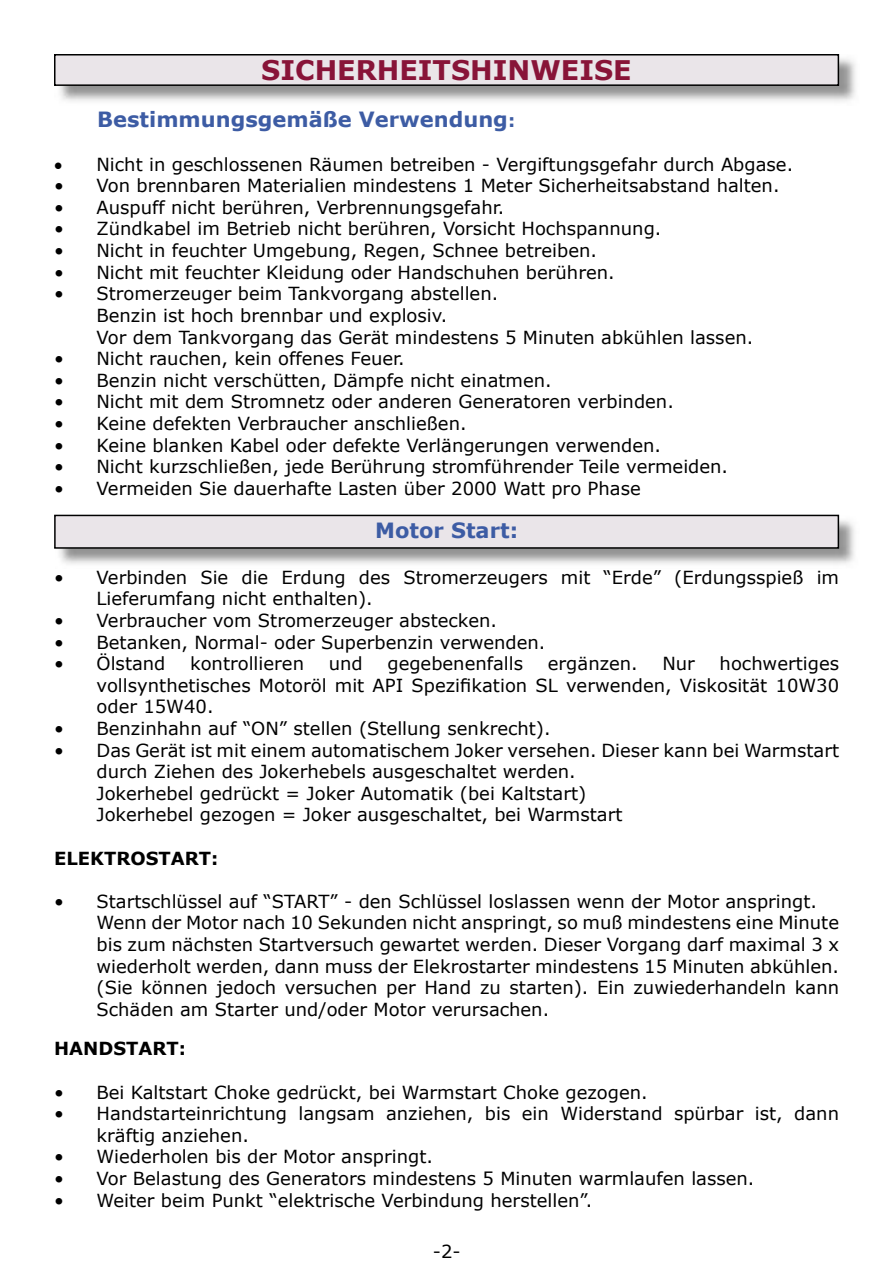
<style>
.page{position:relative;width:893px;height:1263px;background:#fff}
.page>*{position:absolute;margin:0;border:0;box-sizing:border-box;transform-origin:0 0}
.t1{font:700 27px "Verdana";color:#881438}
.t2{font:700 21px "Verdana";color:#3d5ca4}
.t3{font:18px/21.6px "Verdana";color:#000}
.t4{font:700 18px "Verdana";color:#000}
.s1{font-size:18px}
</style>
<div class="page">
<img style="left:59px;top:55px;width:797px;height:47px">
<div style="left:55px;top:55px;width:783px;height:30px;background:#eae5e9"></div>
<hr style="left:54px;top:55px;width:2px;height:30px;background:#000">
<hr style="left:55px;top:84px;width:783px;height:2px;background:#000">
<hr style="left:838px;top:55px;width:1px;height:30px;background:#000">
<hr style="left:55px;top:54px;width:783px;height:1px;background:#000">
<img style="left:59px;top:516px;width:796px;height:48px">
<div style="left:55px;top:515px;width:783px;height:33px;background:#eae5e9"></div>
<hr style="left:54px;top:515px;width:2px;height:33px;background:#000">
<hr style="left:55px;top:547px;width:783px;height:2px;background:#000">
<hr style="left:838px;top:515px;width:1px;height:33px;background:#000">
<hr style="left:55px;top:515px;width:783px;height:1px;background:#000">
<h1 class="t1" style="left:261px;top:53px;width:372px">SICHERHEITSHINWEISE</h1>
<p class="t2" style="left:97px;top:106px;width:420px">Bestimmungsgemäße Verwendung<span class="s1">:</span></p>
<p class="t3" style="left:54px;top:153px;width:741px">• Nicht in geschlossenen Räumen betreiben - Vergiftungsgefahr durch Abgase.</p>
<p class="t3" style="left:54px;top:174px;width:727px">• Von brennbaren Materialien mindestens 1 Meter Sicherheitsabstand halten.</p>
<p class="t3" style="left:54px;top:196px;width:452px">• Auspuff nicht berühren, Verbrennungsgefahr.</p>
<p class="t3" style="left:54px;top:218px;width:609px">• Zündkabel im Betrieb nicht berühren, Vorsicht Hochspannung.</p>
<p class="t3" style="left:54px;top:239px;width:544px">• Nicht in feuchter Umgebung, Regen, Schnee betreiben.</p>
<p class="t3" style="left:54px;top:261px;width:562px">• Nicht mit feuchter Kleidung oder Handschuhen berühren.</p>
<p class="t3" style="left:97px;top:282px;width:658px;text-indent:-42px">• Stromerzeuger beim Tankvorgang abstellen.<br>Benzin ist hoch brennbar und explosiv.<br>Vor dem Tankvorgang das Gerät mindestens 5 Minuten abkühlen lassen.</p>
<p class="t3" style="left:54px;top:347px;width:352px">• Nicht rauchen, kein offenes Feuer.</p>
<p class="t3" style="left:54px;top:369px;width:499px">• Benzin nicht verschütten, Dämpfe nicht einatmen.</p>
<p class="t3" style="left:54px;top:390px;width:621px">• Nicht mit dem Stromnetz oder anderen Generatoren verbinden.</p>
<p class="t3" style="left:54px;top:412px;width:414px">• Keine defekten Verbraucher anschließen.</p>
<p class="t3" style="left:54px;top:434px;width:608px">• Keine blanken Kabel oder defekte Verlängerungen verwenden.</p>
<p class="t3" style="left:54px;top:455px;width:675px">• Nicht kurzschließen, jede Berührung stromführender Teile vermeiden.</p>
<p class="t3" style="left:54px;top:477px;width:588px">• Vermeiden Sie dauerhafte Lasten über 2000 Watt pro Phase</p>
<p class="t2" style="left:375px;top:517px;width:144px">Motor Start:</p>
<p class="t3" style="left:97px;top:566px;width:744px;text-indent:-42px">• Verbinden Sie die Erdung des Stromerzeugers mit “Erde” (Erdungsspieß im<br>Lieferumfang nicht enthalten).</p>
<p class="t3" style="left:54px;top:609px;width:444px">• Verbraucher vom Stromerzeuger abstecken.</p>
<p class="t3" style="left:54px;top:631px;width:493px">• Betanken, Normal- oder Superbenzin verwenden.</p>
<p class="t3" style="left:54px;top:652px;width:113px">• Ölstand</p>
<p class="t3" style="left:190px;top:652px;width:115px">kontrollieren</p>
<p class="t3" style="left:329px;top:652px;width:36px">und</p>
<p class="t3" style="left:387px;top:652px;width:137px">gegebenenfalls</p>
<p class="t3" style="left:548px;top:652px;width:91px">ergänzen.</p>
<p class="t3" style="left:662px;top:652px;width:34px">Nur</p>
<p class="t3" style="left:97px;top:652px;width:744px;text-align:justify;text-indent:623px">hochwertiges vollsynthetisches Motoröl mit API Spezifikation SL verwenden, Viskosität 10W30 oder 15W40.</p>
<p class="t3" style="left:54px;top:717px;width:498px">• Benzinhahn auf “ON” stellen (Stellung senkrecht).</p>
<p class="t3" style="left:97px;top:739px;width:744px;text-indent:-42px">• Das Gerät ist mit einem automatischem Joker versehen. Dieser kann bei Warmstart durch Ziehen des Jokerhebels ausgeschaltet werden.<br>Jokerhebel gedrückt = Joker Automatik (bei Kaltstart)<br>Jokerhebel gezogen = Joker ausgeschaltet, bei Warmstart</p>
<p class="t4" style="left:54px;top:846px;width:166px">ELEKTROSTART:</p>
<p class="t3" style="left:97px;top:890px;width:744px;text-indent:-42px">• Startschlüssel auf “START” - den Schlüssel loslassen wenn der Motor anspringt.<br>Wenn der Motor nach 10 Sekunden nicht anspringt, so muß mindestens eine Minute bis zum nächsten Startversuch gewartet werden. Dieser Vorgang darf maximal 3 x wiederholt werden, dann muss der Elekrostarter mindestens 15 Minuten abkühlen. (Sie können jedoch versuchen per Hand zu starten). Ein zuwiederhandeln kann Schäden am Starter und/oder Motor verursachen.</p>
<p class="t4" style="left:54px;top:1037px;width:133px">HANDSTART:</p>
<p class="t3" style="left:54px;top:1081px;width:595px">• Bei Kaltstart Choke gedrückt, bei Warmstart Choke gezogen.</p>
<p class="t3" style="left:97px;top:1102px;width:744px;text-indent:-42px">• Handstarteinrichtung langsam anziehen, bis ein Widerstand spürbar ist, dann kräftig anziehen.</p>
<p class="t3" style="left:54px;top:1145px;width:380px">• Wiederholen bis der Motor anspringt.</p>
<p class="t3" style="left:54px;top:1167px;width:702px">• Vor Belastung des Generators mindestens 5 Minuten warmlaufen lassen.</p>
<p class="t3" style="left:54px;top:1189px;width:540px">• Weiter beim Punkt “elektrische Verbindung herstellen”.</p>
<p class="t3" style="left:433px;top:1240px;width:29px">-2-</p>
</div>
